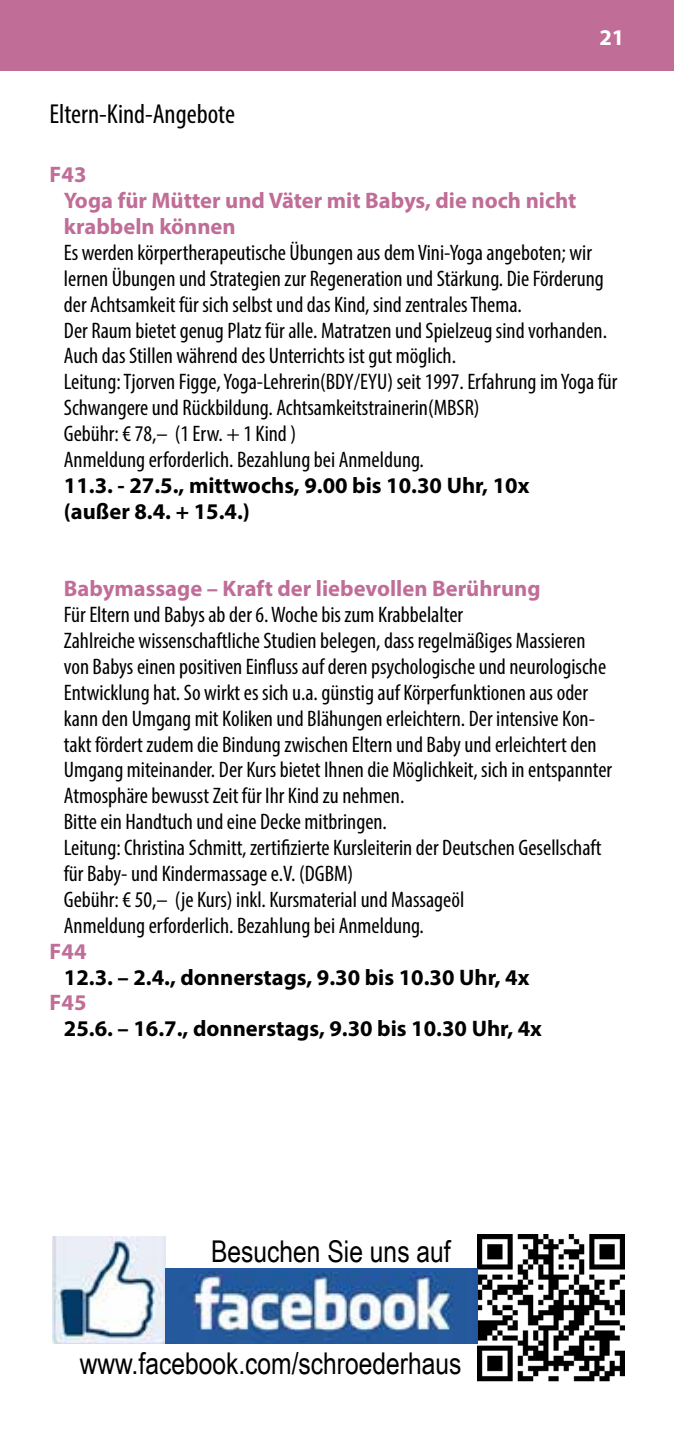
<style>
.page{position:relative;width:674px;height:1453px;background:#fff}
.page>*{position:absolute;margin:0;border:0;box-sizing:border-box;transform-origin:0 0}
.t1{font:30px "Arial Narrow";color:#000}
.t2{font:condensed 27.5px "Myriad Pro";color:#000}
.t3{font:condensed 22.5px/25.8px "Myriad Pro";color:#000}
.t4{font:700 22.5px/26px "Myriad Pro";color:#000}
.t5{font:700 22.5px/26px "Myriad Pro";color:#c06d97}
.t6{font:700 22.5px "Myriad Pro";color:#fff}
</style>
<div class="page">
<div style="left:0;top:0;width:673px;height:71px;background:#c06d97"></div>
<img style="left:477px;top:1234px;width:147px;height:148px">
<img style="left:52px;top:1237px;width:113px;height:107px">
<img style="left:165px;top:1268px;width:312px;height:76px">
<p class="t6" style="left:599px;top:23px;width:26px">21</p>
<p class="t2" style="left:50px;top:98px;width:187px">Eltern-Kind-Angebote</p>
<p class="t5" style="left:64px;top:161px;width:514px;text-indent:-14px">F43<br>Yoga für Mütter und Väter mit Babys, die noch nicht krabbeln können</p>
<p class="t3" style="left:64px;top:239px;width:555px">Es werden körpertherapeutische Übungen aus dem Vini-Yoga angeboten; wir lernen Übungen und Strategien zur Regeneration und Stärkung. Die Förderung der Achtsamkeit für sich selbst und das Kind, sind zentrales Thema.<br>Der Raum bietet genug Platz für alle. Matratzen und Spielzeug sind vorhanden.<br>Auch das Stillen während des Unterrichts ist gut möglich.<br>Leitung: Tjorven Figge, Yoga-Lehrerin(BDY/EYU) seit 1997. Erfahrung im Yoga für Schwangere und Rückbildung. Achtsamkeitstrainerin(MBSR)<br>Gebühr: € 78,– (1 Erw. + 1 Kind )<br>Anmeldung erforderlich. Bezahlung bei Anmeldung.</p>
<p class="t4" style="left:64px;top:471px;width:467px">11.3. - 27.5., mittwochs, 9.00 bis 10.30 Uhr, 10x (außer 8.4. + 15.4.)</p>
<p class="t5" style="left:64px;top:575px;width:478px">Babymassage – Kraft der liebevollen Berührung</p>
<p class="t3" style="left:64px;top:602px;width:549px">Für Eltern und Babys ab der 6. Woche bis zum Krabbelalter<br>Zahlreiche wissenschaftliche Studien belegen, dass regelmäßiges Massieren von Babys einen positiven Einfluss auf deren psychologische und neurologische Entwicklung hat. So wirkt es sich u.a. günstig auf Körperfunktionen aus oder kann den Umgang mit Koliken und Blähungen erleichtern. Der intensive Kon&shy;takt fördert zudem die Bindung zwischen Eltern und Baby und erleichtert den Umgang miteinander. Der Kurs bietet Ihnen die Möglichkeit, sich in entspannter Atmosphäre bewusst Zeit für Ihr Kind zu nehmen.<br>Bitte ein Handtuch und eine Decke mitbringen.<br>Leitung: Christina Schmitt, zertifizierte Kursleiterin der Deutschen Gesellschaft für Baby- und Kindermassage e.V. (DGBM)<br>Gebühr: € 50,– (je Kurs) inkl. Kursmaterial und Massageöl<br>Anmeldung erforderlich. Bezahlung bei Anmeldung.</p>
<p class="t5" style="left:50px;top:937px;width:38px">F44</p>
<p class="t4" style="left:64px;top:963px;width:467px">12.3. – 2.4., donnerstags, 9.30 bis 10.30 Uhr, 4x</p>
<p class="t5" style="left:50px;top:989px;width:38px">F45</p>
<p class="t4" style="left:64px;top:1015px;width:479px">25.6. – 16.7., donnerstags, 9.30 bis 10.30 Uhr, 4x</p>
<h1 class="t1" style="left:211px;top:1229px;width:241px">Besuchen Sie uns auf</h1>
<h1 class="t1" style="left:80px;top:1342px;width:383px">www.facebook.com/schroederhaus</h1>
</div>
